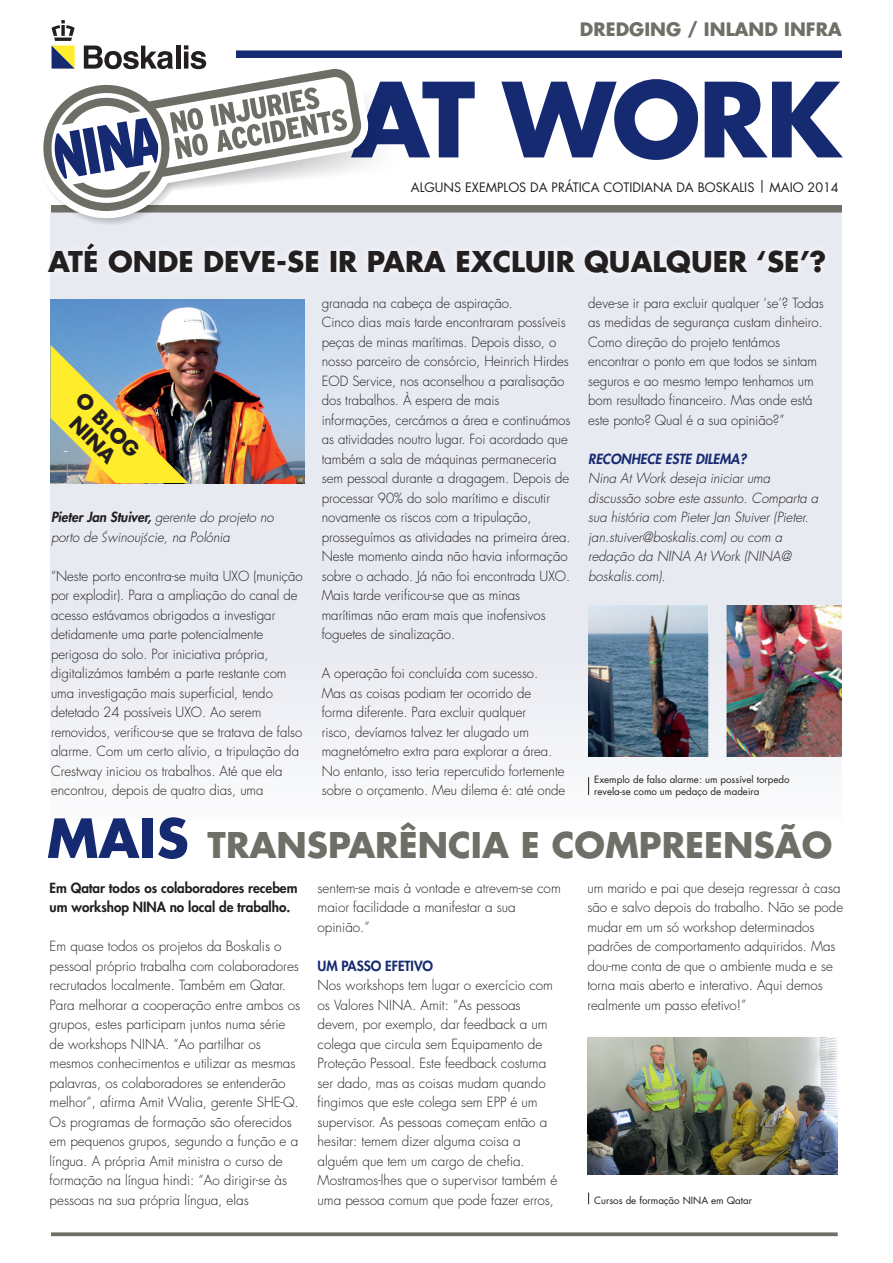
<style>
.page{position:relative;width:893px;height:1263px;background:#fff}
.page>*{position:absolute;margin:0;border:0;box-sizing:border-box;transform-origin:0 0}
.t1{font:700 100.5px "Futura Std";letter-spacing:-.03em;color:#162a71}
.t2{font:700 34.5px "Futura Std";color:#6e6f66}
.t3{font:700 27.9px "Futura Std";color:#231f20}
.t4{font:700 19.5px/21px "Futura Std";color:#231f20;text-align:center}
.t5{font:700 18px "Futura Std";color:#6e6f66}
.t6{font:300 13.65px/19.5px "Futura Std";letter-spacing:-.005em;color:#231f20}
.t7{font:italic 300 13.65px/19.5px "Futura Std";letter-spacing:-.005em;color:#231f20}
.t8{font:800 13.65px/19.5px "Futura Std";letter-spacing:-.005em;color:#231f20}
.t9{font:italic 800 13.65px "Futura Std";letter-spacing:-.005em;color:#162a71}
.t10{font:800 13.65px "Futura Std";letter-spacing:-.005em;color:#162a71}
.t11{font:12.6px "Futura Std";color:#231f20}
.t12{font:9.75px/12px "Futura Std";color:#231f20}
.s1{font-size:52.5px;color:#162a71}
.s2{font-weight:800}
.s3{font-family:"Myriad Pro"}
</style>
<div class="page">
<div style="left:51px;top:212px;width:791px;height:609px;background:linear-gradient(to bottom,#e4e7ef,#f1f2f6)"></div>
<img style="left:51px;top:299px;width:254px;height:184px">
<div style="left:41px;top:236px;width:792px;height:45px;background:#ecedf3"></div>
<div style="left:236px;top:50px;width:606px;height:8px;background:#162a71"></div>
<div style="left:51px;top:205px;width:791px;height:7px;background:#6e6f66"></div>
<svg style="left:51px;top:1232px;width:787px;height:4px;background:#7c7d75"></svg>
<svg style="left:51px;top:62px;width:317px;height:156px"></svg>
<svg style="left:51px;top:67px;width:312px;height:146px"></svg>
<svg style="left:43px;top:77px;width:305px;height:151px"></svg>
<svg style="left:84px;top:46px;width:89px;height:23px"></svg>
<hr style="left:176px;top:46px;width:4px;height:23px;background:#231f20">
<svg style="left:184px;top:45px;width:22px;height:24px"></svg>
<svg style="left:52px;top:20px;width:23px;height:49px"></svg>
<svg style="left:588px;top:1192px;width:1px;height:12px"></svg>
<svg style="left:588px;top:777px;width:1px;height:18px"></svg>
<img style="left:587px;top:1037px;width:251px;height:138px">
<img style="left:588px;top:605px;width:120px;height:151px">
<img style="left:727px;top:605px;width:115px;height:151px">
<img style="left:51px;top:345px;width:138px;height:138px">
<h3 class="t5" style="left:580px;top:17px;width:263px">DREDGING / INLAND INFRA</h3>
<h1 class="t1" style="left:351px;top:53px;width:492px">AT WORK</h1>
<p class="t11" style="left:411px;top:179px;width:429px">ALGUNS EXEMPLOS DA PRÁTICA COTIDIANA DA BOSKALIS | MAIO 2014</p>
<h3 class="t3" style="left:48px;top:243px;width:780px">ATÉ ONDE DEVE-SE IR PARA EXCLUIR QUALQUER ‘SE’?</h3>
<p class="t6" style="left:588px;top:293px;width:237px">deve-se ir para excluir qualquer ‘se’? Todas as medidas de segurança custam dinheiro.<br>Como direção do projeto tentámos encontrar o ponto em que todos se sintam seguros e ao mesmo tempo tenhamos um bom resultado financeiro. Mas onde está este ponto? Qual é a sua opinião?”</p>
<p class="t9" style="left:588px;top:450px;width:160px">RECONHECE ESTE DILEMA?</p>
<p class="t7" style="left:588px;top:469px;width:232px">Nina At Work deseja iniciar uma discussão sobre este assunto. Comparta a sua história com Pieter Jan Stuiver (Pieter. jan.stuiver@boskalis.com) ou com a redação da NINA At Work (NINA@ boskalis.com).</p>
<p class="t6" style="left:322px;top:293px;width:250px">granada na cabeça de aspiração.<br>Cinco dias mais tarde encontraram possíveis peças de minas marítimas. Depois disso, o nosso parceiro de consórcio, Heinrich Hirdes EOD Service, nos aconselhou a paralisação dos trabalhos. À espera de mais informações, cercámos a área e continuámos as atividades noutro lugar. Foi acordado que também a sala de máquinas permaneceria sem pessoal durante a dragagem. Depois de processar 90% do solo marítimo e discutir novamente os riscos com a tripulação, prosseguímos as atividades na primeira área.<br>Neste momento ainda não havia informação sobre o achado. Já não foi encontrada UXO.<br>Mais tarde verificou-se que as minas marítimas não eram mais que inofensivos foguetes de sinalização.</p>
<p class="t6" style="left:322px;top:664px;width:245px">A operação foi concluída com sucesso.<br>Mas as coisas podiam ter ocorrido de forma diferente. Para excluir qualquer<br>risco, devíamos talvez ter alugado um magnetómetro extra para explorar a área.<br>No entanto, isso teria repercutido fortemente sobre o orçamento. Meu dilema é: até onde</p>
<h2 class="t2" style="left:47px;top:822px;width:787px"><span class="s1">MAIS</span> TRANSPARÊNCIA E COMPREENSÃO</h2>
<h3 class="t4" style="left:87px;top:389px;width:82px;rotate:45deg">O BLOG<br>NINA</h3>
<p class="t7" style="left:51px;top:508px;width:224px"><span class="s2">Pieter Jan Stuiver,</span> gerente do projeto no porto de <span class="s3">Ś</span>winouj<span class="s3">ś</span>cie, na Polónia</p>
<p class="t6" style="left:51px;top:566px;width:253px">“Neste porto encontra-se muita UXO (munição por explodir). Para a ampliação do canal de acesso estávamos obrigados a investigar detidamente uma parte potencialmente perigosa do solo. Por iniciativa própria, digitalizámos também a parte restante com uma investigação mais superficial, tendo detetado 24 possíveis UXO. Ao serem removidos, verificou-se que se tratava de falso alarme. Com um certo alívio, a tripulação da Crestway iniciou os trabalhos. Até que ela encontrou, depois de quatro dias, uma</p>
<p class="t12" style="left:594px;top:774px;width:197px">Exemplo de falso alarme: um possível torpedo revela-se como um pedaço de madeira</p>
<p class="t8" style="left:50px;top:878px;width:249px">Em Qatar todos os colaboradores recebem um workshop NINA no local de trabalho.</p>
<p class="t6" style="left:50px;top:937px;width:252px">Em quase todos os projetos da Boskalis o pessoal próprio trabalha com colaboradores recrutados localmente. Também em Qatar.<br>Para melhorar a cooperação entre ambos os grupos, estes participam juntos numa série de workshops NINA. “Ao partilhar os mesmos conhecimentos e utilizar as mesmas palavras, os colaboradores se entenderão melhor”, afirma Amit Walia, gerente SHE-Q.<br>Os programas de formação são oferecidos em pequenos grupos, segundo a função e a língua. A própria Amit ministra o curso de formação na língua hindi: “Ao dirigir-se às pessoas na sua própria língua, elas</p>
<p class="t6" style="left:318px;top:878px;width:245px">sentem-se mais à vontade e atrevem-se com maior facilidade a manifestar a sua opinião.”</p>
<p class="t10" style="left:318px;top:957px;width:117px">UM PASSO EFETIVO</p>
<p class="t6" style="left:318px;top:976px;width:241px">Nos workshops tem lugar o exercício com os Valores NINA. Amit: “As pessoas devem, por exemplo, dar feedback a um colega que circula sem Equipamento de Proteção Pessoal. Este feedback costuma ser dado, mas as coisas mudam quando fingimos que este colega sem EPP é um supervisor. As pessoas começam então a hesitar: temem dizer alguma coisa a alguém que tem um cargo de chefia.<br>Mostramos-lhes que o supervisor também é uma pessoa comum que pode fazer erros,</p>
<p class="t6" style="left:587px;top:878px;width:257px">um marido e pai que deseja regressar à casa são e salvo depois do trabalho. Não se pode mudar em um só workshop determinados padrões de comportamento adquiridos. Mas dou-me conta de que o ambiente muda e se torna mais aberto e interativo. Aqui demos realmente um passo efetivo!”</p>
<p class="t12" style="left:594px;top:1194px;width:159px">Cursos de formação NINA em Qatar</p>
</div>
